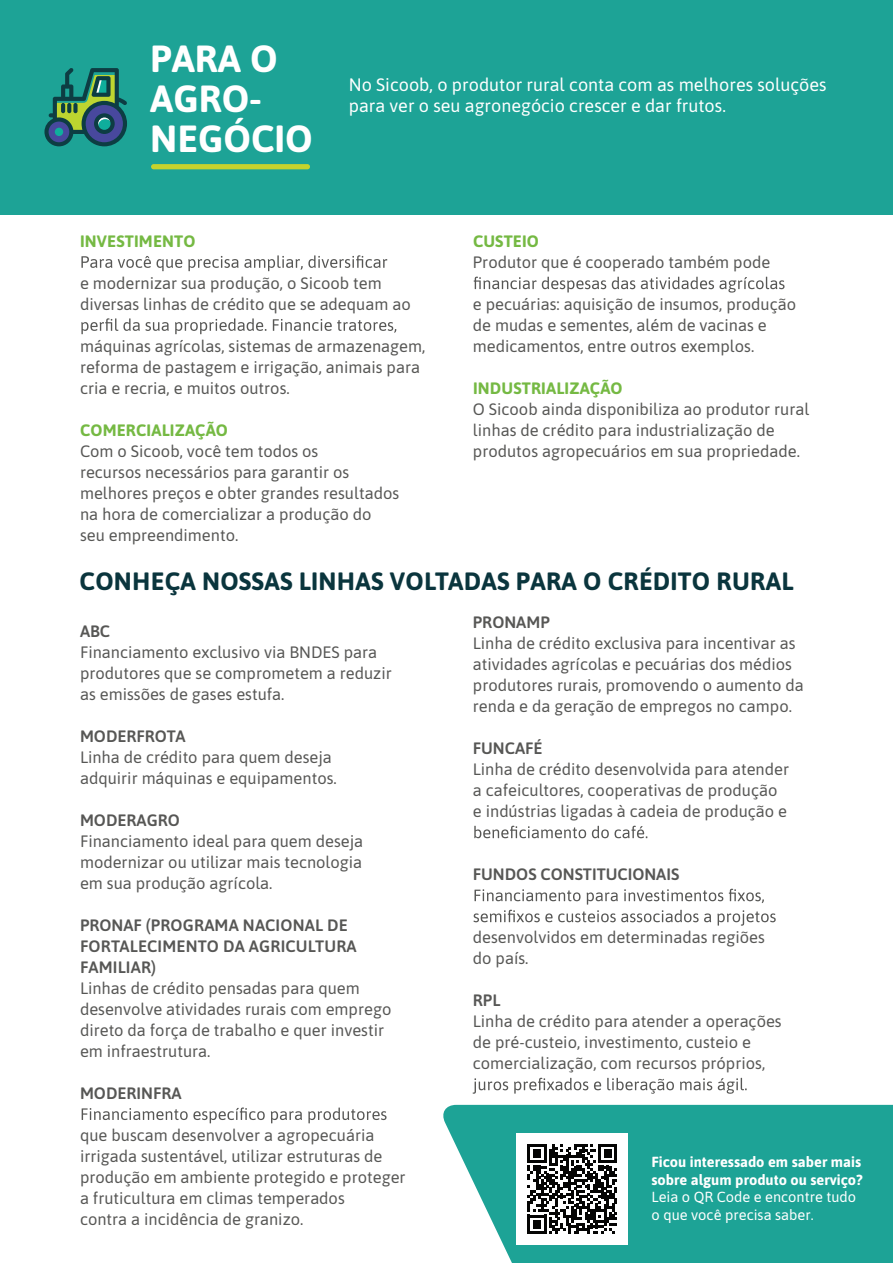
<style>
.page{position:relative;width:893px;height:1263px;background:#fff}
.page>*{position:absolute;margin:0;border:0;box-sizing:border-box;transform-origin:0 0}
.t1{font:700 37.8px/40.3px "Asap";color:#fff}
.t2{font:700 25.05px "Asap";letter-spacing:.01em;color:#0a353d}
.t3{font:18px/20.1px "Asap";color:#fff}
.t4{font:16.5px/21px "Asap";color:#575755}
.t5{font:600 16.5px/21px "Asap";color:#575755}
.t6{font:700 16.5px "Asap";letter-spacing:.01em;color:#75b943}
.t7{font:700 14.55px/17.5px "Asap";color:#fff}
.t8{font:14.55px/17.5px "Asap";color:#fff}
</style>
<div class="page">
<svg style="left:443px;top:1105px;width:450px;height:158px;background:#31ab9f"></svg>
<div style="left:517px;top:1133px;width:111px;height:111px;background:#fff"></div>
<svg style="left:528px;top:1144px;width:89px;height:90px"></svg>
<div style="left:0;top:0;width:893px;height:214px;background:#1da396"></div>
<div style="left:151px;top:164px;width:159px;height:5px;background:#c5d32d;border-radius:3px"></div>
<svg style="left:81px;top:255px;width:306px;height:16px"></svg>
<svg style="left:81px;top:318px;width:315px;height:16px"></svg>
<svg style="left:82px;top:1107px;width:305px;height:16px"></svg>
<svg style="left:474px;top:277px;width:310px;height:16px"></svg>
<svg style="left:474px;top:826px;width:173px;height:12px"></svg>
<svg style="left:473px;top:889px;width:303px;height:37px"></svg>
<svg style="left:473px;top:1078px;width:274px;height:16px"></svg>
<svg style="left:44px;top:68px;width:83px;height:78px"></svg>
<div style="left:55px;top:128px;width:8px;height:8px;background:#0fae9c;border-radius:50%"></div>
<h1 class="t1" style="left:150px;top:36px;width:164px">PARA O<br>AGRO-<br>NEGÓCIO</h1>
<p class="t3" style="left:349px;top:74px;width:479px">No Sicoob, o produtor rural conta com as melhores soluções para ver o seu agronegócio crescer e dar frutos.</p>
<p class="t6" style="left:80px;top:229px;width:117px">INVESTIMENTO</p>
<p class="t4" style="left:80px;top:272px;width:332px">e modernizar sua produção, o Sicoob tem diversas linhas de crédito que se adequam ao</p>
<p class="t4" style="left:80px;top:335px;width:347px">máquinas agrícolas, sistemas de armazenagem, reforma de pastagem e irrigação, animais para cria e recria, e muitos outros.</p>
<p class="t6" style="left:80px;top:418px;width:149px">COMERCIALIZAÇÃO</p>
<p class="t4" style="left:80px;top:440px;width:321px">Com o Sicoob, você tem todos os<br>recursos necessários para garantir os melhores preços e obter grandes resultados na hora de comercializar a produção do seu empreendimento.</p>
<p class="t6" style="left:473px;top:230px;width:67px">CUSTEIO</p>
<p class="t4" style="left:473px;top:251px;width:299px">Produtor que é cooperado também pode</p>
<p class="t4" style="left:473px;top:293px;width:325px">e pecuárias: aquisição de insumos, produção de mudas e sementes, além de vacinas e medicamentos, entre outros exemplos.</p>
<p class="t6" style="left:473px;top:377px;width:151px">INDUSTRIALIZAÇÃO</p>
<p class="t4" style="left:473px;top:398px;width:338px">O Sicoob ainda disponibiliza ao produtor rural linhas de crédito para industrialização de produtos agropecuários em sua propriedade.</p>
<h2 class="t2" style="left:80px;top:564px;width:715px">CONHEÇA NOSSAS LINHAS VOLTADAS PARA O CRÉDITO RURAL</h2>
<p class="t5" style="left:80px;top:620px;width:32px">ABC</p>
<p class="t4" style="left:80px;top:641px;width:313px">Financiamento exclusivo via BNDES para produtores que se comprometem a reduzir as emissões de gases estufa.</p>
<p class="t5" style="left:80px;top:725px;width:107px">MODERFROTA</p>
<p class="t4" style="left:80px;top:746px;width:258px">Linha de crédito para quem deseja adquirir máquinas e equipamentos.</p>
<p class="t5" style="left:80px;top:809px;width:101px">MODERAGRO</p>
<p class="t4" style="left:80px;top:830px;width:285px;text-align:justify">Financiamento ideal para quem deseja modernizar ou utilizar mais tecnologia em sua produção agrícola.</p>
<p class="t5" style="left:80px;top:914px;width:278px">PRONAF (PROGRAMA NACIONAL DE<br>FORTALECIMENTO DA AGRICULTURA<br>FAMILIAR)</p>
<p class="t4" style="left:80px;top:977px;width:313px">Linhas de crédito pensadas para quem desenvolve atividades rurais com emprego direto da força de trabalho e quer investir em infraestrutura.</p>
<p class="t5" style="left:80px;top:1082px;width:103px">MODERINFRA</p>
<p class="t4" style="left:80px;top:1124px;width:327px">que buscam desenvolver a agropecuária irrigada sustentável, utilizar estruturas de produção em ambiente protegido e proteger a fruticultura em climas temperados<br>contra a incidência de granizo.</p>
<p class="t5" style="left:473px;top:611px;width:78px">PRONAMP</p>
<p class="t4" style="left:473px;top:632px;width:332px">Linha de crédito exclusiva para incentivar as atividades agrícolas e pecuárias dos médios produtores rurais, promovendo o aumento da renda e da geração de empregos no campo.</p>
<p class="t5" style="left:473px;top:737px;width:71px">FUNCAFÉ</p>
<p class="t4" style="left:473px;top:758px;width:318px">Linha de crédito desenvolvida para atender a cafeicultores, cooperativas de produção e indústrias ligadas à cadeia de produção e</p>
<p class="t5" style="left:473px;top:863px;width:208px">FUNDOS CONSTITUCIONAIS</p>
<p class="t4" style="left:473px;top:926px;width:293px">desenvolvidos em determinadas regiões do país.</p>
<p class="t5" style="left:473px;top:989px;width:29px">RPL</p>
<p class="t4" style="left:473px;top:1010px;width:310px">Linha de crédito para atender a operações de pré-custeio, investimento, custeio e comercialização, com recursos próprios,</p>
<p class="t7" style="left:652px;top:1153px;width:213px">Ficou interessado em saber mais sobre algum produto ou serviço?</p>
<p class="t8" style="left:652px;top:1188px;width:206px">Leia o QR Code e encontre tudo o que você precisa saber.</p>
</div>
